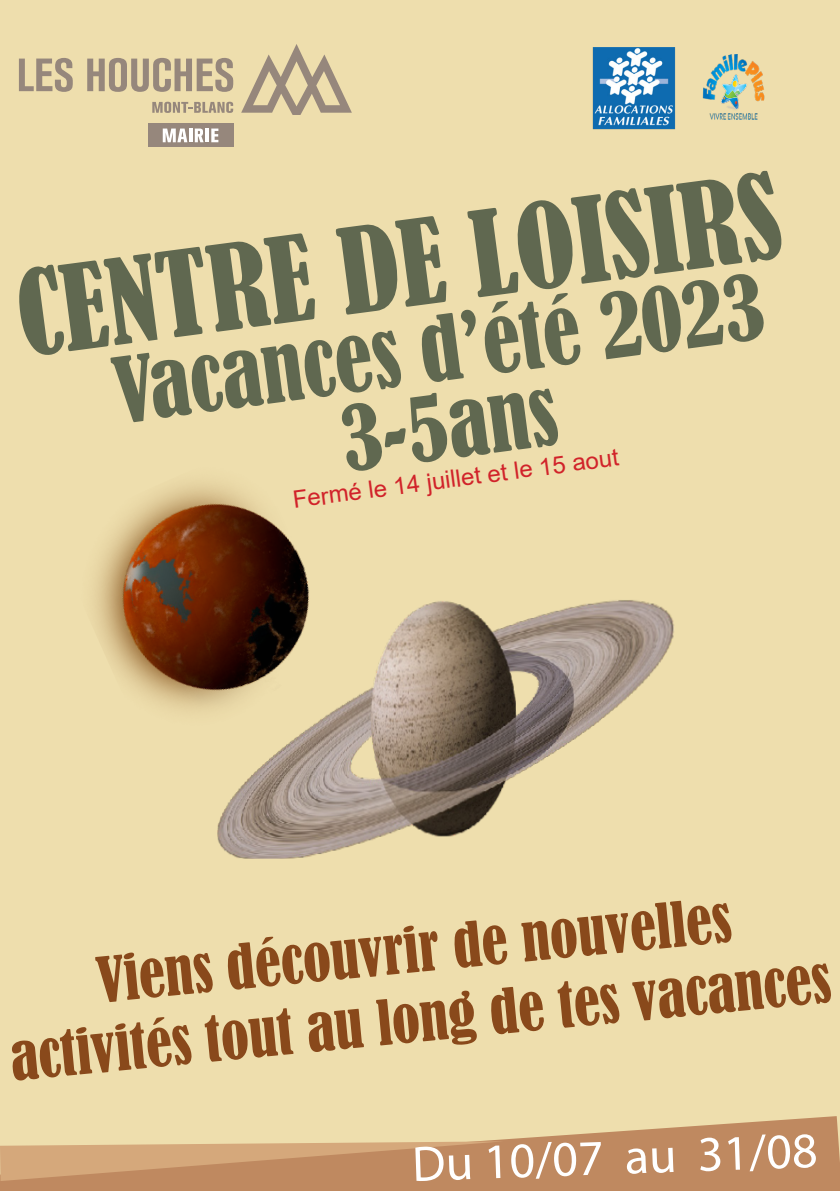
<style>
.page{position:relative;width:840px;height:1191px;background:#fff}
.page>*{position:absolute;margin:0;border:0;box-sizing:border-box;transform-origin:0 0}
.t1{font:condensed 110px "Bernard";color:#606850}
.t2{font:condensed 84px "Bernard";color:#606850}
.t3{font:condensed 58px/69.8px "Bernard";color:#89491b;text-align:center}
.t4{font:50px "Myriad Pro";color:#fff}
.t5{font:24px "Arial";color:#d1232a}
</style>
<div class="page">
<div style="left:0;top:0;width:839px;height:1191px;background:#eedead"></div>
<div style="left:148px;top:124px;width:85px;height:23px;background:#96877c"></div>
<svg style="left:163px;top:128px;width:24px;height:14px"></svg>
<hr style="left:189px;top:128px;width:3px;height:14px;background:#fff">
<svg style="left:195px;top:128px;width:8px;height:14px"></svg>
<hr style="left:205px;top:128px;width:4px;height:14px;background:#fff">
<svg style="left:211px;top:128px;width:7px;height:14px"></svg>
<svg style="left:241px;top:44px;width:110px;height:71px"></svg>
<svg style="left:19px;top:58px;width:54px;height:34px"></svg>
<svg style="left:87px;top:58px;width:146px;height:34px"></svg>
<svg style="left:152px;top:102px;width:81px;height:11px"></svg>
<img style="left:592px;top:47px;width:83px;height:82px">
<img style="left:702px;top:55px;width:63px;height:64px">
<img style="left:217px;top:600px;width:457px;height:259px">
<img style="left:94px;top:482px;width:285px;height:273px">
<svg style="left:0;top:1116px;width:839px;height:75px;fill:#bf8960"></svg>
<svg style="left:0;top:1141px;width:503px;height:40px;background:#cb9c70"></svg>
<p class="t1" style="left:10px;top:249px;width:769px;rotate:-7deg">CENTRE DE LOISIRS</p>
<p class="t2" style="left:108px;top:340px;width:656px;rotate:-7deg">Vacances d’été 2023</p>
<p class="t2" style="left:335px;top:391px;width:219px;rotate:-7deg">3-5ans</p>
<p class="t5" style="left:291px;top:482px;width:330px;rotate:-7deg">Fermé le 14 juillet et le 15 aout</p>
<p class="t3" style="left:1px;top:952px;width:824px;rotate:-5deg">Viens découvrir de nouvelles activités tout au long de tes vacances</p>
<p class="t4" style="left:411px;top:1133px;width:407px;rotate:-2deg">Du 10/07 au 31/08</p>
</div>
